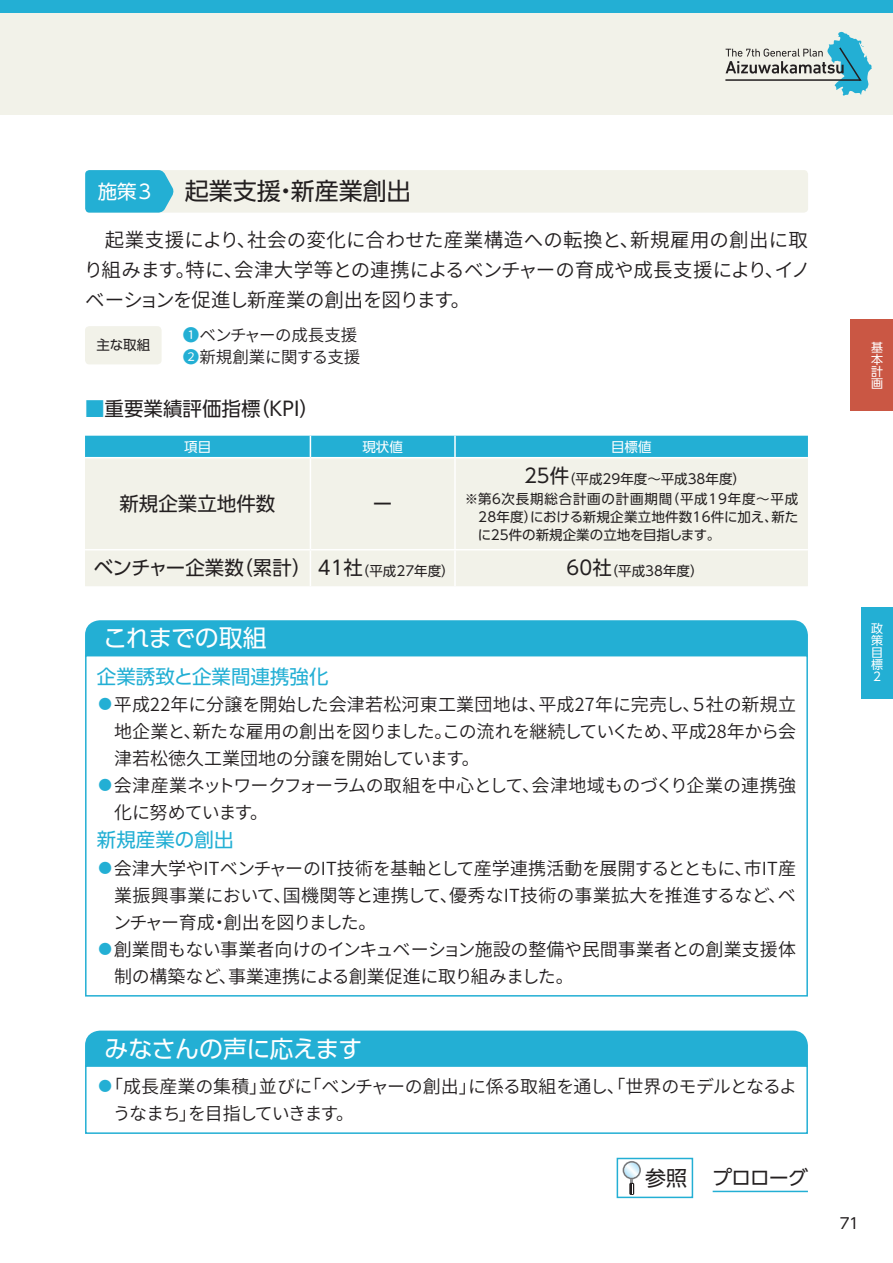
<style>
.page{position:relative;width:893px;height:1263px;background:#fff}
.page>*{position:absolute;margin:0;border:0;box-sizing:border-box;transform-origin:0 0}
.t1{font:24px "UD Shin Go Pro";letter-spacing:-.025em;color:#fff}
.t2{font:24px "UD Shin Go Pro";color:#231f20}
.t3{font:600 19.5px/30px "Noto Sans CJ Kjp";color:#231f20}
.t4{font:19.5px "UD Shin Go Pro";color:#231f20}
.t5{font:19.5px "UD Shin Go Pro";color:#23afd4}
.t6{font:19.5px "UD Shin Go Pro";color:#fff}
.t7{font:600 18px/27px "Noto Sans CJ Kjp";letter-spacing:-.015em;color:#231f20;text-align:justify}
.t8{font:600 18px/27px "Noto Sans CJ Kjp";letter-spacing:-.04em;color:#231f20}
.t9{font:600 16.5px/22.5px "Noto Sans CJ Kjp";letter-spacing:-.015em;color:#231f20}
.t10{font:15px "UD Shin Go Pro";color:#231f20}
.t11{font:13.5px/18px "UD Shin Go Pro";color:#231f20}
.t12{font:13.5px/19.5px "UD Shin Go Pro";letter-spacing:.055em;color:#231f20;text-align:center}
.t13{font:13.5px "UD Shin Go Pro";color:#fff}
.t14{font:12px/12px "UD Shin Go Pro";color:#fff;text-align:justify}
.s1{color:#23afd4}
.s2{font-size:19.5px}
.s3{font-size:13.5px}
.s4{font-size:13.5px;color:#23afd4}
.s5{font-size:21px}
</style>
<div class="page">
<div style="left:0;top:0;width:893px;height:115px;background:#f2f2e9"></div>
<div style="left:0;top:0;width:893px;height:13px;background:#23afd4"></div>
<svg style="left:725px;top:32px;width:147px;height:64px"></svg>
<div style="left:861px;top:607px;width:32px;height:91px;background:#23afd4"></div>
<div style="left:850px;top:319px;width:43px;height:92px;background:#ca5744"></div>
<div style="left:85px;top:170px;width:723px;height:43px;background:#f2f2e9;border-radius:4px"></div>
<svg style="left:85px;top:170px;width:89px;height:43px;background:#32b4d5"></svg>
<div style="left:85px;top:326px;width:77px;height:38px;background:#f2f2e9;border-radius:4px"></div>
<div style="left:85px;top:458px;width:723px;height:128px;background:#f2f2e9"></div>
<div style="left:85px;top:436px;width:723px;height:21px;background:#23afd4"></div>
<hr style="left:454px;top:436px;width:2px;height:21px;background:#fff">
<hr style="left:310px;top:458px;width:1px;height:91px;background:#fff">
<hr style="left:454px;top:458px;width:2px;height:91px;background:#fff">
<hr style="left:85px;top:549px;width:225px;height:1px;background:#fff">
<hr style="left:310px;top:549px;width:145px;height:1px;background:#fff">
<hr style="left:310px;top:550px;width:1px;height:36px;background:#fff">
<hr style="left:455px;top:549px;width:353px;height:1px;background:#fff">
<hr style="left:454px;top:550px;width:2px;height:36px;background:#fff">
<div style="left:85px;top:620px;width:723px;height:35px;background:#23afd4"></div>
<div style="left:85px;top:655px;width:723px;height:341px;border:2px solid #23afd4"></div>
<div style="left:85px;top:1030px;width:723px;height:35px;background:#23afd4"></div>
<div style="left:85px;top:1065px;width:723px;height:69px;border:2px solid #23afd4"></div>
<svg style="left:622px;top:1161px;width:19px;height:33px"></svg>
<div style="left:617px;top:1158px;width:76px;height:40px;border:2px solid #23afd4"></div>
<hr style="left:713px;top:1191px;width:95px;height:1px;background:#23afd4">
<p class="t6" style="left:98px;top:176px;width:55px">施策3</p>
<h1 class="t2" style="left:185px;top:172px;width:227px">起業支援・新産業創出</h1>
<p class="t3" style="left:84px;top:225px;width:728px">　起業支援により、社会の変化に合わせた産業構造への転換と、新規雇用の創出に取り組みます。特に、会津大学等との連携によるベンチャーの育成や成長支援により、イノベーションを促進し新産業の創出を図ります。</p>
<p class="t9" style="left:183px;top:324px;width:179px"><span class="s1">❶</span>ベンチャーの成長支援<br><span class="s1">❷</span>新規創業に関する支援</p>
<p class="t4" style="left:85px;top:393px;width:236px"><span class="s1">■</span>重要業績評価指標（KPI）</p>
<p class="t13" style="left:184px;top:436px;width:28px">項目</p>
<p class="t13" style="left:362px;top:436px;width:42px">現状値</p>
<p class="t13" style="left:611px;top:436px;width:42px">目標値</p>
<p class="t11" style="left:96px;top:336px;width:55px">主な取組</p>
<p class="t4" style="left:119px;top:488px;width:158px">新規企業立地件数</p>
<p class="t4" style="left:373px;top:488px;width:21px">ー</p>
<p class="t12" style="left:465px;top:469px;width:335px"><span class="s2">25件</span>（平成29年度～平成38年度）<br>※第６次長期総合計画の計画期間（平成19年度～平成</p>
<p class="t11" style="left:478px;top:507px;width:322px">28年度）における新規企業立地件数16件に加え、新たに25件の新規企業の立地を目指します。</p>
<p class="t4" style="left:94px;top:552px;width:363px">ベンチャー企業数（累計） 41社<span class="s3">（平成27年度）</span></p>
<p class="t11" style="left:567px;top:562px;width:138px"><span class="s2">60社</span>（平成38年度）</p>
<h1 class="t1" style="left:103px;top:619px;width:165px">これまでの取組</h1>
<p class="t5" style="left:97px;top:661px;width:233px">企業誘致と企業間連携強化</p>
<p class="t7" style="left:114px;top:691px;width:683px;text-indent:-16px"><span class="s4">●</span>平成22年に分譲を開始した会津若松河東工業団地は、平成27年に完売し、５社の新規立地企業と、新たな雇用の創出を図りました。この流れを継続していくため、平成28年から会津若松徳久工業団地の分譲を開始しています。</p>
<p class="t7" style="left:114px;top:772px;width:683px;text-indent:-16px"><span class="s4">●</span>会津産業ネットワークフォーラムの取組を中心として、会津地域ものづくり企業の連携強化に努めています。</p>
<p class="t5" style="left:97px;top:824px;width:138px">新規産業の創出</p>
<p class="t7" style="left:113px;top:855px;width:684px;text-indent:-15px"><span class="s4">●</span>会津大学やITベンチャーのIT技術を基軸として産学連携活動を展開するとともに、市IT産業振興事業において、国機関等と連携して、優秀なIT技術の事業拡大を推進するなど、ベンチャー育成・創出を図りました。</p>
<p class="t7" style="left:114px;top:936px;width:683px;text-indent:-16px"><span class="s4">●</span>創業間もない事業者向けのインキュベーション施設の整備や民間事業者との創業支援体制の構築など、事業連携による創業促進に取り組みました。</p>
<h1 class="t1" style="left:105px;top:1029px;width:259px">みなさんの声に応えます</h1>
<p class="t8" style="left:113px;top:1073px;width:686px;text-indent:-14px"><span class="s4">●</span>「成長産業の集積」並びに「ベンチャーの創出」に係る取組を通し、「世界のモデルとなるようなまち」を目指していきます。</p>
<p class="t4" style="left:645px;top:1162px;width:164px"><span class="s5">参照</span> プロローグ</p>
<p class="t14" style="left:871px;top:341px;width:13px">基本計画</p>
<p class="t14" style="left:871px;top:622px;width:13px">政策目標2</p>
<p class="t10" style="left:840px;top:1211px;width:21px">71</p>
</div>
